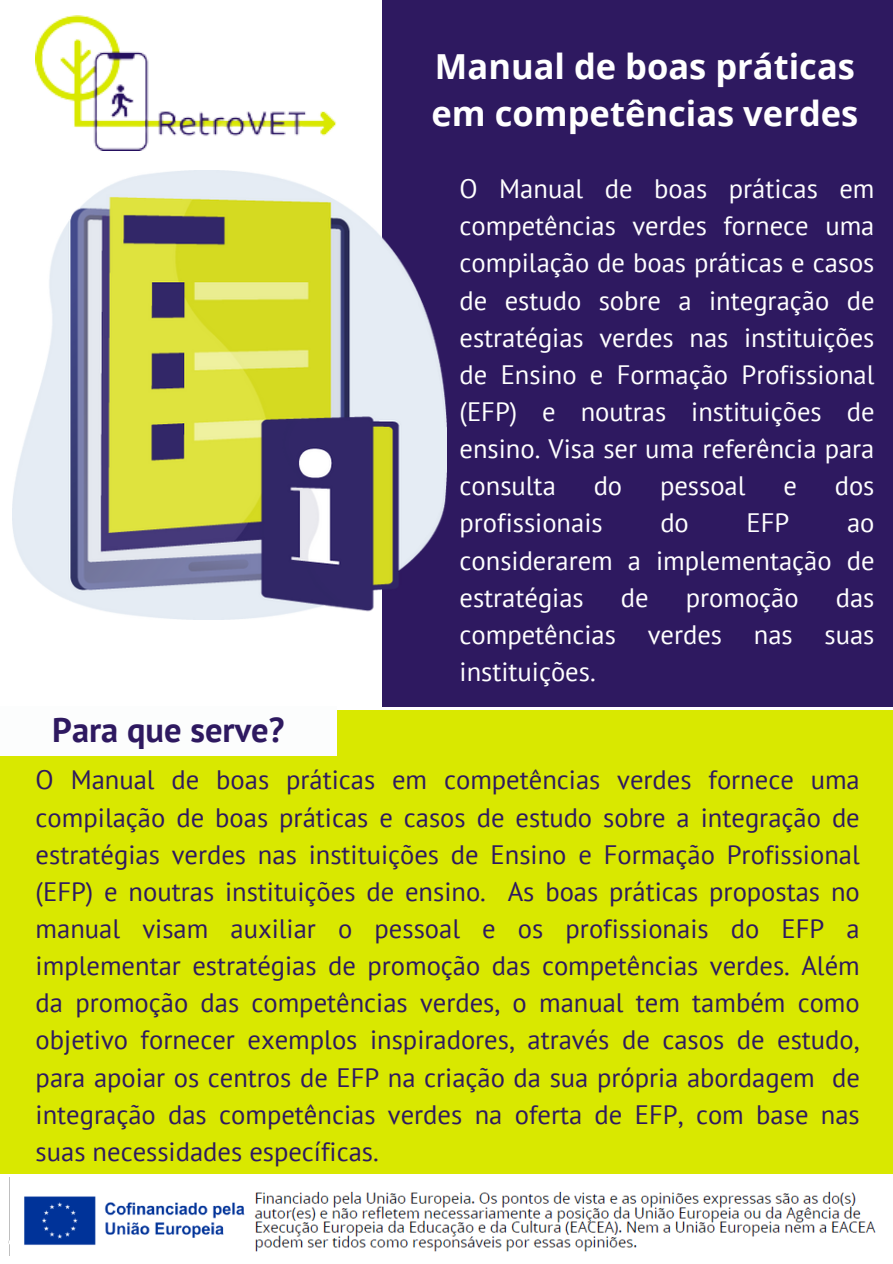
<style>
.page{position:relative;width:893px;height:1264px;background:#fff}
.page>*{position:absolute;margin:0;border:0;box-sizing:border-box;transform-origin:0 0}
.t1{font:700 34.5px/47.2px "Open Sans";color:#fff}
.t2{font:700 34.5px "PT Sans";color:#2e1960}
.t3{font:26.55px/37.2px "PT Sans";color:#2e1960;text-align:justify}
.t4{font:26.55px/37.2px "PT Sans";color:#fff;text-align:justify}
</style>
<div class="page">
<img style="left:36px;top:15px;width:300px;height:135px">
<div style="left:382px;top:0;width:510px;height:706px;background:#2e1960"></div>
<div style="left:0;top:710px;width:892px;height:464px;background:#d9e800"></div>
<div style="left:0;top:706px;width:336px;height:49px;background:#fcfdfd"></div>
<img style="left:12px;top:170px;width:434px;height:449px">
<img style="left:9px;top:1177px;width:867px;height:78px">
<p class="t1" style="left:431px;top:42px;width:428px">Manual de boas práticas em competências verdes</p>
<p class="t4" style="left:459px;top:170px;width:416px">O Manual de boas práticas em competências verdes fornece uma compilação de boas práticas e casos de estudo sobre a integração de estratégias verdes nas instituições de Ensino e Formação Profissional (EFP) e noutras instituições de ensino. Visa ser uma referência para consulta</p>
<p class="t4" style="left:593px;top:467px;width:30px">do</p>
<p class="t4" style="left:660px;top:467px;width:87px">pessoal</p>
<p class="t4" style="left:783px;top:467px;width:15px">e</p>
<p class="t4" style="left:834px;top:467px;width:41px">dos</p>
<p class="t4" style="left:459px;top:504px;width:145px">profissionais</p>
<p class="t4" style="left:660px;top:504px;width:30px">do</p>
<p class="t4" style="left:746px;top:504px;width:44px">EFP</p>
<p class="t4" style="left:459px;top:504px;width:416px;text-indent:387px">ao considerarem a implementação de estratégias</p>
<p class="t4" style="left:621px;top:578px;width:29px">de</p>
<p class="t4" style="left:685px;top:578px;width:114px">promoção</p>
<p class="t4" style="left:459px;top:578px;width:416px;text-indent:376px">das competências verdes nas suas instituições.</p>
<p class="t2" style="left:52px;top:706px;width:233px">Para que serve?</p>
<p class="t3" style="left:36px;top:761px;width:825px">O Manual de boas práticas em competências verdes fornece uma compilação de boas práticas e casos de estudo sobre a integração de estratégias verdes nas instituições de Ensino e Formação Profissional (EFP) e noutras instituições de ensino. As boas práticas propostas no manual visam auxiliar o pessoal e os profissionais do EFP a implementar estratégias de promoção das competências verdes. Além da promoção das competências verdes, o manual tem também como objetivo fornecer exemplos inspiradores, através de casos de estudo, para apoiar os centros de EFP na criação da sua própria abordagem de integração das competências verdes na oferta de EFP, com base nas suas necessidades específicas.</p>
</div>
